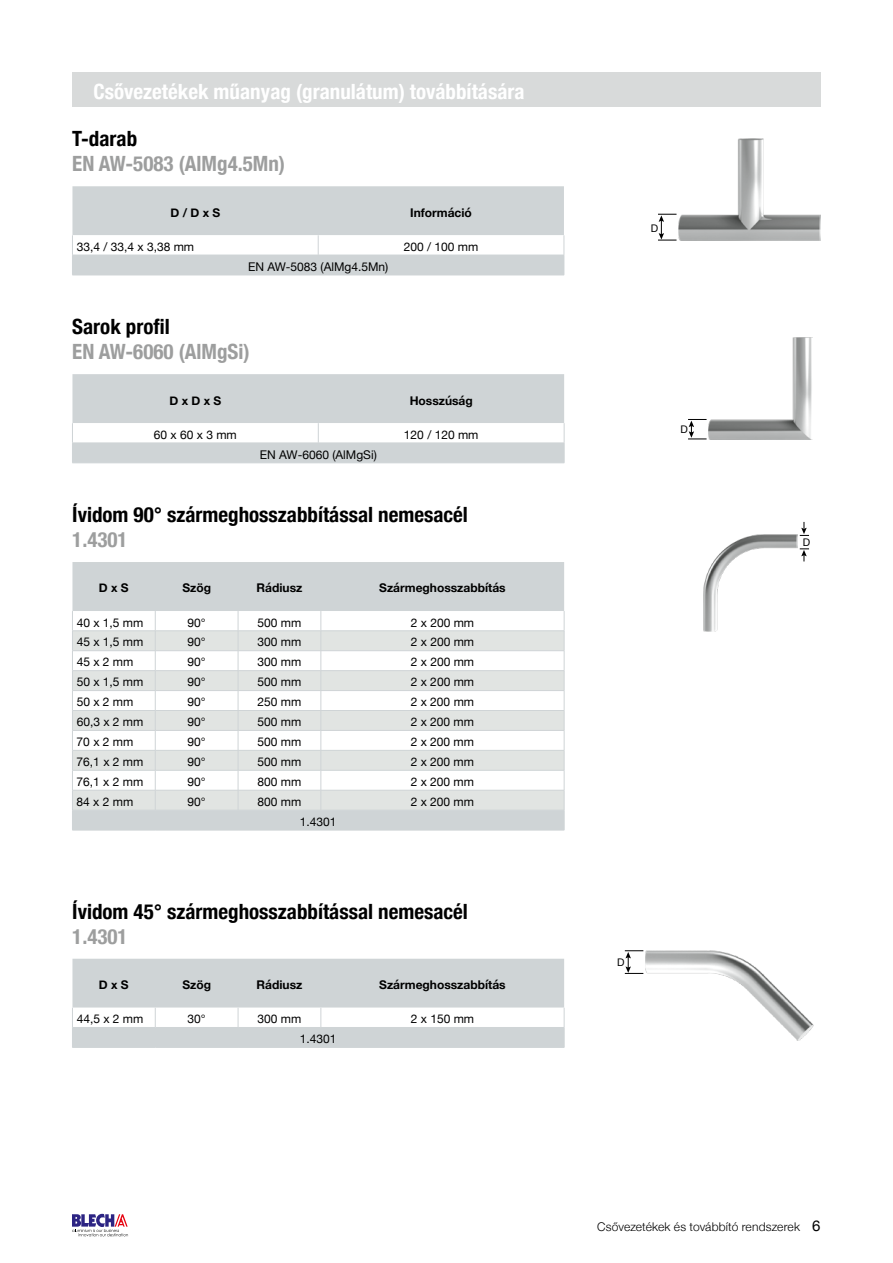
<style>
.page{position:relative;width:893px;height:1263px;background:#fff}
.page>*{position:absolute;margin:0;border:0;box-sizing:border-box;transform-origin:0 0}
.t1{font:700 condensed 21px "Helvetica Neue";color:#000}
.t2{font:700 condensed 21px "Helvetica Neue";color:#9d9e9e}
.t3{font:700 condensed 21px "Helvetica Neue";color:#fff}
.t4{font:12px "Helvetica Neue";color:#000}
.t5{font:700 12px "Helvetica Neue";color:#000}
.t6{font:300 12px "Helvetica Neue";letter-spacing:.01em;color:#000}
.t7{font:10.5px "Helvetica Neue";color:#000}
.s1{font-weight:400;font-size:15px}
</style>
<div class="page">
<svg style="left:72px;top:1214px;width:56px;height:22px"></svg>
<div style="left:72px;top:72px;width:748px;height:34px;background:#d8dada"></div>
<svg style="left:72px;top:186px;width:493px;height:89px"></svg>
<hr style="left:72px;top:275px;width:246px;height:1px;background:#cfd4d6">
<hr style="left:318px;top:275px;width:246px;height:1px;background:#cfd4d6">
<svg style="left:72px;top:374px;width:493px;height:89px"></svg>
<hr style="left:72px;top:463px;width:246px;height:1px;background:#cfd4d6">
<hr style="left:318px;top:463px;width:246px;height:1px;background:#cfd4d6">
<div style="left:72px;top:562px;width:492px;height:268px;background:#cfd4d6"></div>
<svg style="left:73px;top:611px;width:491px;height:19px"></svg>
<svg style="left:73px;top:631px;width:491px;height:179px;fill:#e1e4e2"></svg>
<hr style="left:72px;top:630px;width:83px;height:1px;background:#cfd4d6">
<hr style="left:155px;top:630px;width:83px;height:1px;background:#cfd4d6">
<hr style="left:238px;top:630px;width:83px;height:1px;background:#cfd4d6">
<hr style="left:321px;top:630px;width:243px;height:1px;background:#cfd4d6">
<hr style="left:72px;top:650px;width:83px;height:1px;background:#cfd4d6">
<hr style="left:155px;top:650px;width:83px;height:1px;background:#cfd4d6">
<hr style="left:238px;top:650px;width:83px;height:1px;background:#cfd4d6">
<hr style="left:321px;top:650px;width:243px;height:1px;background:#cfd4d6">
<hr style="left:72px;top:670px;width:83px;height:1px;background:#cfd4d6">
<hr style="left:155px;top:670px;width:83px;height:1px;background:#cfd4d6">
<hr style="left:238px;top:670px;width:83px;height:1px;background:#cfd4d6">
<hr style="left:321px;top:670px;width:243px;height:1px;background:#cfd4d6">
<hr style="left:72px;top:690px;width:83px;height:1px;background:#cfd4d6">
<hr style="left:155px;top:690px;width:83px;height:1px;background:#cfd4d6">
<hr style="left:238px;top:690px;width:83px;height:1px;background:#cfd4d6">
<hr style="left:321px;top:690px;width:243px;height:1px;background:#cfd4d6">
<hr style="left:72px;top:710px;width:83px;height:1px;background:#cfd4d6">
<hr style="left:155px;top:710px;width:83px;height:1px;background:#cfd4d6">
<hr style="left:238px;top:710px;width:83px;height:1px;background:#cfd4d6">
<hr style="left:321px;top:710px;width:243px;height:1px;background:#cfd4d6">
<hr style="left:72px;top:730px;width:83px;height:1px;background:#cfd4d6">
<hr style="left:155px;top:730px;width:83px;height:1px;background:#cfd4d6">
<hr style="left:238px;top:730px;width:83px;height:1px;background:#cfd4d6">
<hr style="left:321px;top:730px;width:243px;height:1px;background:#cfd4d6">
<hr style="left:72px;top:750px;width:83px;height:1px;background:#cfd4d6">
<hr style="left:155px;top:750px;width:83px;height:1px;background:#cfd4d6">
<hr style="left:238px;top:750px;width:83px;height:1px;background:#cfd4d6">
<hr style="left:321px;top:750px;width:243px;height:1px;background:#cfd4d6">
<hr style="left:72px;top:770px;width:83px;height:1px;background:#cfd4d6">
<hr style="left:155px;top:770px;width:83px;height:1px;background:#cfd4d6">
<hr style="left:238px;top:770px;width:83px;height:1px;background:#cfd4d6">
<hr style="left:321px;top:770px;width:243px;height:1px;background:#cfd4d6">
<hr style="left:72px;top:790px;width:83px;height:1px;background:#cfd4d6">
<hr style="left:155px;top:790px;width:83px;height:1px;background:#cfd4d6">
<svg style="left:155px;top:611px;width:1px;height:199px"></svg>
<hr style="left:238px;top:790px;width:83px;height:1px;background:#cfd4d6">
<svg style="left:238px;top:611px;width:1px;height:199px"></svg>
<hr style="left:321px;top:790px;width:243px;height:1px;background:#cfd4d6">
<svg style="left:321px;top:611px;width:1px;height:199px"></svg>
<hr style="left:72px;top:810px;width:83px;height:1px;background:#cfd4d6">
<svg style="left:72px;top:611px;width:1px;height:219px"></svg>
<hr style="left:155px;top:810px;width:83px;height:1px;background:#cfd4d6">
<hr style="left:238px;top:810px;width:83px;height:1px;background:#cfd4d6">
<hr style="left:321px;top:810px;width:243px;height:1px;background:#cfd4d6">
<svg style="left:564px;top:611px;width:1px;height:219px"></svg>
<hr style="left:72px;top:830px;width:83px;height:1px;background:#cfd4d6">
<hr style="left:155px;top:830px;width:83px;height:1px;background:#cfd4d6">
<hr style="left:238px;top:830px;width:83px;height:1px;background:#cfd4d6">
<hr style="left:321px;top:830px;width:243px;height:1px;background:#cfd4d6">
<svg style="left:72px;top:959px;width:493px;height:88px"></svg>
<hr style="left:72px;top:1047px;width:83px;height:1px;background:#cfd4d6">
<hr style="left:155px;top:1047px;width:83px;height:1px;background:#cfd4d6">
<hr style="left:238px;top:1047px;width:83px;height:1px;background:#cfd4d6">
<hr style="left:321px;top:1047px;width:243px;height:1px;background:#cfd4d6">
<img style="left:645px;top:950px;width:169px;height:91px">
<svg style="left:625px;top:950px;width:18px;height:24px"></svg>
<img style="left:704px;top:535px;width:94px;height:97px">
<svg style="left:800px;top:549px;width:9px;height:12px"></svg>
<svg style="left:800px;top:522px;width:9px;height:14px"></svg>
<img style="left:708px;top:337px;width:104px;height:102px">
<svg style="left:688px;top:419px;width:19px;height:21px"></svg>
<img style="left:678px;top:138px;width:143px;height:102px">
<svg style="left:658px;top:214px;width:18px;height:27px"></svg>
<h1 class="t3" style="left:94px;top:74px;width:432px">Csővezetékek műanyag (granulátum) továbbítására</h1>
<h1 class="t1" style="left:72px;top:121px;width:66px">T-darab</h1>
<h1 class="t2" style="left:72px;top:146px;width:214px">EN AW-5083 (AlMg4.5Mn)</h1>
<p class="t5" style="left:170px;top:203px;width:51px">D / D x S</p>
<p class="t5" style="left:410px;top:203px;width:63px">Információ</p>
<p class="t4" style="left:77px;top:238px;width:119px">33,4 / 33,4 x 3,38 mm</p>
<p class="t4" style="left:404px;top:238px;width:76px">200 / 100 mm</p>
<p class="t4" style="left:248px;top:258px;width:142px">EN AW-5083 (AlMg4.5Mn)</p>
<h1 class="t1" style="left:72px;top:309px;width:99px">Sarok profil</h1>
<h1 class="t2" style="left:72px;top:334px;width:179px">EN AW-6060 (AlMgSi)</h1>
<p class="t5" style="left:169px;top:391px;width:53px">D x D x S</p>
<p class="t5" style="left:410px;top:391px;width:65px">Hosszúság</p>
<p class="t4" style="left:154px;top:426px;width:84px">60 x 60 x 3 mm</p>
<p class="t4" style="left:404px;top:426px;width:76px">120 / 120 mm</p>
<p class="t4" style="left:260px;top:446px;width:119px">EN AW-6060 (AlMgSi)</p>
<h1 class="t1" style="left:72px;top:497px;width:397px">Ívidom 90° szármeghosszabbítással nemesacél</h1>
<h1 class="t2" style="left:72px;top:522px;width:57px">1.4301</h1>
<p class="t5" style="left:99px;top:579px;width:31px">D x S</p>
<p class="t5" style="left:182px;top:579px;width:30px">Szög</p>
<p class="t5" style="left:257px;top:579px;width:47px">Rádiusz</p>
<p class="t5" style="left:379px;top:579px;width:128px">Szármeghosszabbítás</p>
<p class="t4" style="left:77px;top:614px;width:68px">40 x 1,5 mm</p>
<p class="t4" style="left:188px;top:614px;width:20px">90°</p>
<p class="t4" style="left:258px;top:614px;width:45px">500 mm</p>
<p class="t4" style="left:411px;top:614px;width:65px">2 x 200 mm</p>
<p class="t4" style="left:77px;top:633px;width:68px">45 x 1,5 mm</p>
<p class="t4" style="left:188px;top:633px;width:20px">90°</p>
<p class="t4" style="left:258px;top:633px;width:45px">300 mm</p>
<p class="t4" style="left:411px;top:633px;width:65px">2 x 200 mm</p>
<p class="t4" style="left:77px;top:653px;width:58px">45 x 2 mm</p>
<p class="t4" style="left:188px;top:653px;width:20px">90°</p>
<p class="t4" style="left:258px;top:653px;width:45px">300 mm</p>
<p class="t4" style="left:411px;top:653px;width:65px">2 x 200 mm</p>
<p class="t4" style="left:77px;top:673px;width:68px">50 x 1,5 mm</p>
<p class="t4" style="left:188px;top:673px;width:20px">90°</p>
<p class="t4" style="left:257px;top:673px;width:45px">500 mm</p>
<p class="t4" style="left:411px;top:673px;width:65px">2 x 200 mm</p>
<p class="t4" style="left:77px;top:693px;width:58px">50 x 2 mm</p>
<p class="t4" style="left:188px;top:693px;width:20px">90°</p>
<p class="t4" style="left:257px;top:693px;width:45px">250 mm</p>
<p class="t4" style="left:411px;top:693px;width:65px">2 x 200 mm</p>
<p class="t4" style="left:77px;top:713px;width:68px">60,3 x 2 mm</p>
<p class="t4" style="left:188px;top:713px;width:20px">90°</p>
<p class="t4" style="left:257px;top:713px;width:45px">500 mm</p>
<p class="t4" style="left:411px;top:713px;width:65px">2 x 200 mm</p>
<p class="t4" style="left:77px;top:733px;width:58px">70 x 2 mm</p>
<p class="t4" style="left:188px;top:733px;width:20px">90°</p>
<p class="t4" style="left:257px;top:733px;width:45px">500 mm</p>
<p class="t4" style="left:411px;top:733px;width:65px">2 x 200 mm</p>
<p class="t4" style="left:77px;top:753px;width:68px">76,1 x 2 mm</p>
<p class="t4" style="left:187px;top:753px;width:20px">90°</p>
<p class="t4" style="left:257px;top:753px;width:45px">500 mm</p>
<p class="t4" style="left:411px;top:753px;width:65px">2 x 200 mm</p>
<p class="t4" style="left:77px;top:773px;width:68px">76,1 x 2 mm</p>
<p class="t4" style="left:187px;top:773px;width:20px">90°</p>
<p class="t4" style="left:257px;top:773px;width:45px">800 mm</p>
<p class="t4" style="left:411px;top:773px;width:65px">2 x 200 mm</p>
<p class="t4" style="left:77px;top:793px;width:58px">84 x 2 mm</p>
<p class="t4" style="left:187px;top:793px;width:20px">90°</p>
<p class="t4" style="left:257px;top:793px;width:45px">800 mm</p>
<p class="t4" style="left:411px;top:793px;width:65px">2 x 200 mm</p>
<p class="t4" style="left:300px;top:813px;width:38px">1.4301</p>
<h1 class="t1" style="left:72px;top:894px;width:397px">Ívidom 45° szármeghosszabbítással nemesacél</h1>
<h1 class="t2" style="left:72px;top:919px;width:57px">1.4301</h1>
<p class="t5" style="left:99px;top:975px;width:31px">D x S</p>
<p class="t5" style="left:182px;top:975px;width:30px">Szög</p>
<p class="t5" style="left:257px;top:975px;width:47px">Rádiusz</p>
<p class="t5" style="left:379px;top:975px;width:128px">Szármeghosszabbítás</p>
<p class="t4" style="left:77px;top:1010px;width:68px">44,5 x 2 mm</p>
<p class="t4" style="left:188px;top:1010px;width:20px">30°</p>
<p class="t4" style="left:258px;top:1010px;width:45px">300 mm</p>
<p class="t4" style="left:411px;top:1010px;width:65px">2 x 150 mm</p>
<p class="t4" style="left:300px;top:1030px;width:38px">1.4301</p>
<p class="t7" style="left:651px;top:221px;width:9px">D</p>
<p class="t7" style="left:680px;top:422px;width:9px">D</p>
<p class="t7" style="left:803px;top:535px;width:9px">D</p>
<p class="t7" style="left:617px;top:955px;width:9px">D</p>
<p class="t6" style="left:597px;top:1216px;width:225px">Csővezetékek és továbbító rendszerek <span class="s1">6</span></p>
</div>
